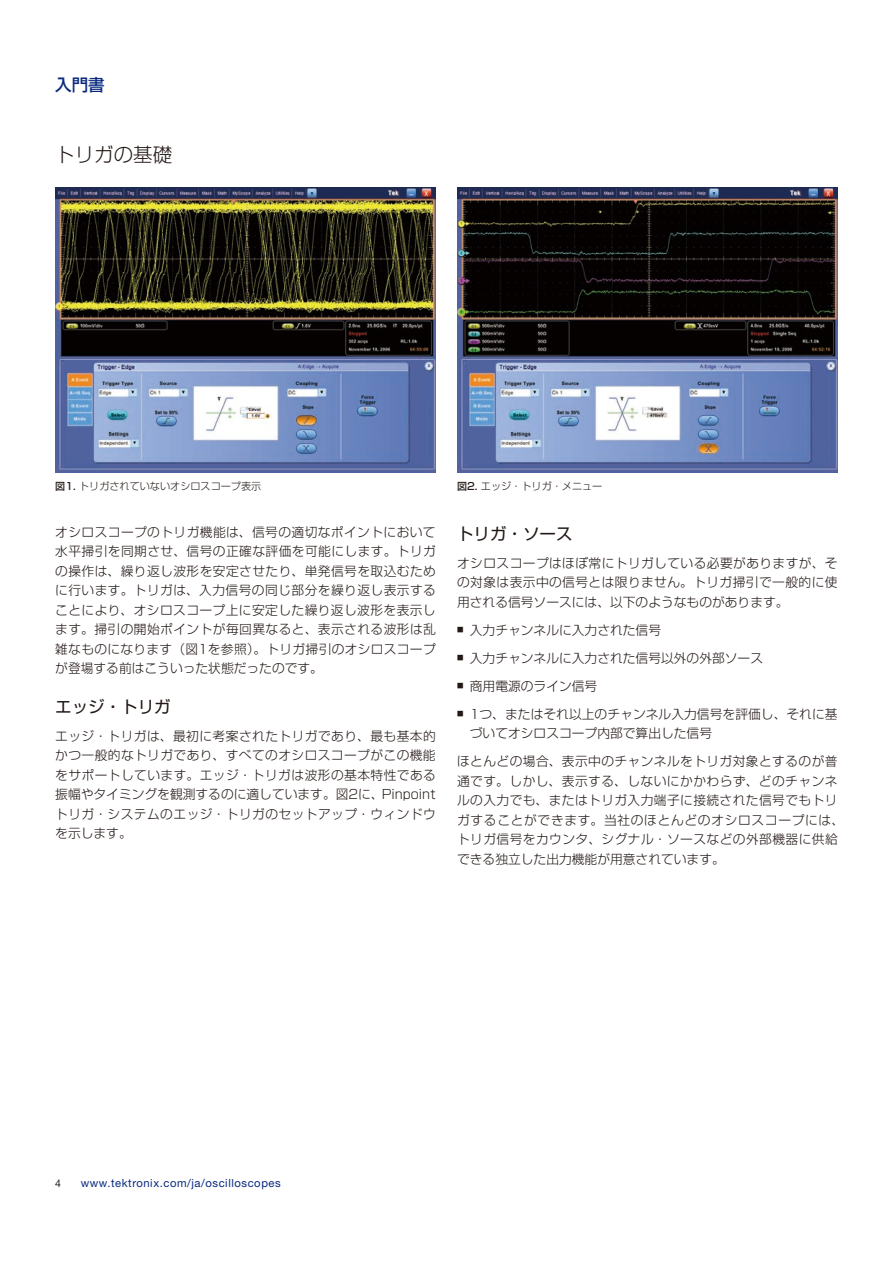
<style>
.page{position:relative;width:893px;height:1263px;background:#fff}
.page>*{position:absolute;margin:0;border:0;box-sizing:border-box;transform-origin:0 0}
.t1{font:300 19.5px "Shin Go Pro";color:#231916}
.t2{font:16.5px "Shin Go Pro";color:#231916}
.t3{font:500 16.5px "Shin Go Pro";color:#09297f}
.t4{font:300 12.75px/19.5px "Shin Go Pro";letter-spacing:.025em;color:#231916;text-align:justify}
.t5{font:300 12.75px/28px "Shin Go Pro";color:#231916}
.t6{font:11.25px "Helvetica Neue";letter-spacing:.05em;color:#09297f}
.t7{font:10.5px "Helvetica Neue";color:#231916}
.t8{font:300 10.2px "Shin Go Pro";color:#231916}
.s1{font-weight:500}
</style>
<div class="page">
<img style="left:55px;top:187px;width:381px;height:286px">
<img style="left:457px;top:187px;width:381px;height:286px">
<p class="t3" style="left:55px;top:71px;width:51px">入門書</p>
<h1 class="t1" style="left:55px;top:138px;width:119px">トリガの基礎</h1>
<p class="t8" style="left:55px;top:478px;width:208px"><span class="s1">図1.</span> トリガされていないオシロスコープ表示</p>
<p class="t8" style="left:457px;top:478px;width:147px"><span class="s1">図2.</span> エッジ・トリガ・メニュー</p>
<p class="t4" style="left:55px;top:521px;width:382px">オシロスコープのトリガ機能は、信号の適切なポイントにおいて水平掃引を同期させ、信号の正確な評価を可能にします。トリガの操作は、繰り返し波形を安定させたり、単発信号を取込むために行います。トリガは、入力信号の同じ部分を繰り返し表示することにより、オシロスコープ上に安定した繰り返し波形を表示します。掃引の開始ポイントが毎回異なると、表示される波形は乱雑なものになります（図1を参照）。トリガ掃引のオシロスコープが登場する前はこういった状態だったのです。</p>
<p class="t2" style="left:55px;top:693px;width:117px">エッジ・トリガ</p>
<p class="t4" style="left:55px;top:725px;width:382px">エッジ・トリガは、最初に考案されたトリガであり、最も基本的かつ一般的なトリガであり、すべてのオシロスコープがこの機能をサポートしています。エッジ・トリガは波形の基本特性である振幅やタイミングを観測するのに適しています。図2に、Pinpointトリガ・システムのエッジ・トリガのセットアップ・ウィンドウを示します。</p>
<p class="t2" style="left:457px;top:520px;width:117px">トリガ・ソース</p>
<p class="t4" style="left:457px;top:552px;width:382px">オシロスコープはほぼ常にトリガしている必要がありますが、その対象は表示中の信号とは限りません。トリガ掃引で一般的に使用される信号ソースには、以下のようなものがあります。</p>
<p class="t5" style="left:457px;top:614px;width:382px"><sup>■　</sup>入力チャンネルに入力された信号<br><sup>■　</sup>入力チャンネルに入力された信号以外の外部ソース<br><sup>■　</sup>商用電源のライン信号<br><sup>■　</sup>1つ、またはそれ以上のチャンネル入力信号を評価し、それに基</p>
<p class="t4" style="left:457px;top:718px;width:382px;line-height:28px;text-indent:13px">づいてオシロスコープ内部で算出した信号<br>ほとんどの場合、表示中のチャンネルをトリガ対象とするのが普</p>
<p class="t4" style="left:457px;top:770px;width:388px;text-align:left">通です。しかし、表示する、しないにかかわらず、どのチャンネルの入力でも、またはトリガ入力端子に接続された信号でもトリガすることができます。当社のほとんどのオシロスコープには、トリガ信号をカウンタ、シグナル・ソースなどの外部機器に供給できる独立した出力機能が用意されています。</p>
<p class="t7" style="left:55px;top:1177px;width:7px">4</p>
<p class="t6" style="left:81px;top:1176px;width:201px">www.tektronix.com/ja/oscilloscopes</p>
</div>
